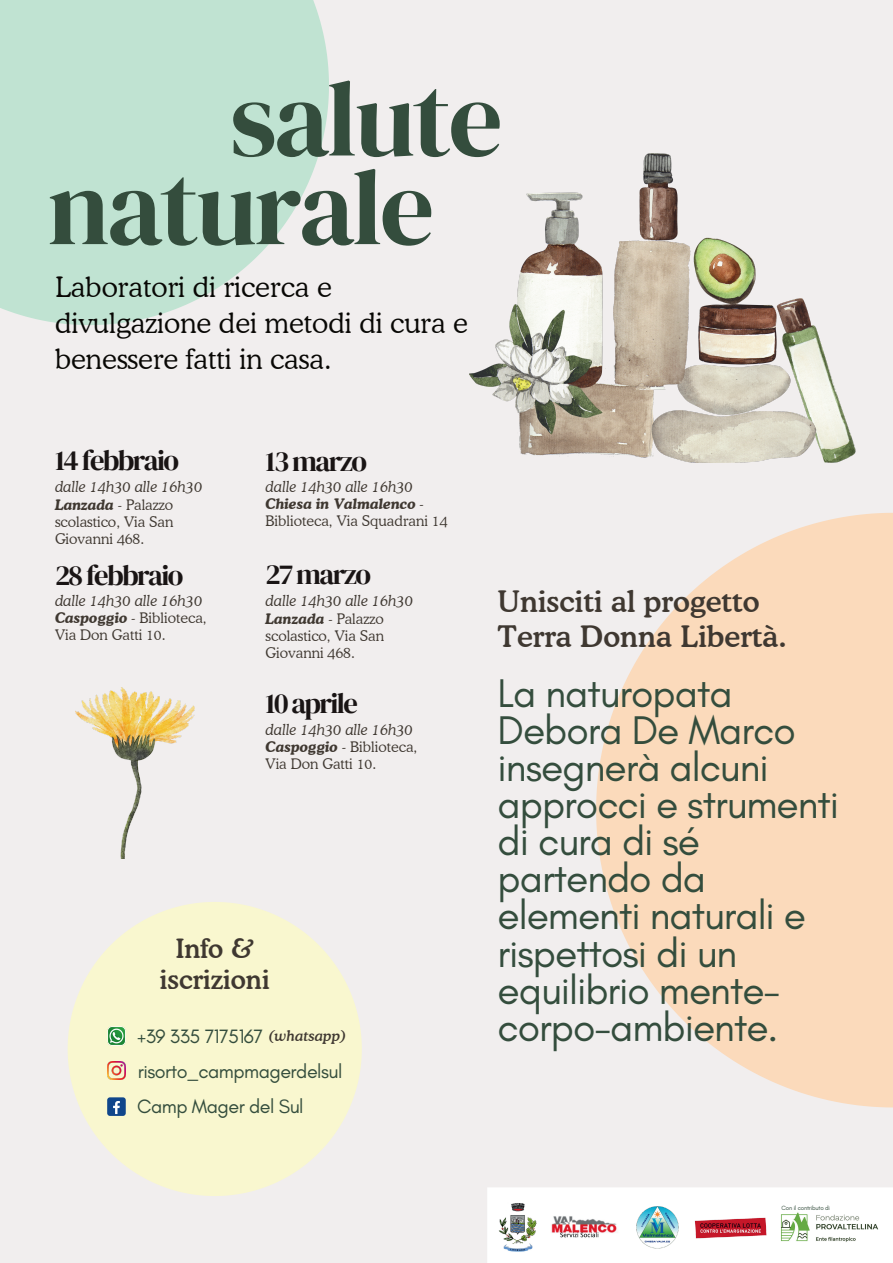
<style>
.page{position:relative;width:893px;height:1263px;background:#f1eeee}
.page>*{position:absolute;margin:0;border:0;box-sizing:border-box;transform-origin:0 0}
.t1{font:107.4px "DM Serif Display";letter-spacing:-.025em;color:#344d3d}
.t2{font:106.95px "DM Serif Display";letter-spacing:-.025em;color:#344d3d}
.t3{font:40.8px/37.1px "Glacial Indifference";letter-spacing:-.025em;color:#344d3d}
.t4{font:500 29.47px/34.9px "Cooper BT";color:#3f3831}
.t5{font:28.58px "DM Serif Display";letter-spacing:-.055em;color:#191414}
.t6{font:300 28.05px/36px "Cooper BT";color:#080704}
.t7{font:500 26.47px/31.5px "Cooper BT";color:#3f3831;text-align:center}
.t8{font:19.73px "Glacial Indifference";letter-spacing:-.025em;color:#344d3d}
.t9{font:italic 300 15.23px "Cooper BT";color:#3f3831}
.t10{font:300 14.48px/16.9px "Cooper BT";color:#3f3831}
.t11{font:italic 500 14.48px "Cooper BT";color:#3f3831}
.t12{font:6.23px "Glacial Indifference";letter-spacing:-.025em;color:#344d3d}
.s1{font-weight:700;font-style:italic}
.s2{font-style:italic}
</style>
<div class="page">
<img style="left:76px;top:687px;width:118px;height:171px">
<svg style="left:596px;top:513px;width:297px;height:594px;fill:#fbdabb"></svg>
<img style="left:469px;top:154px;width:386px;height:308px">
<div style="left:487px;top:1188px;width:406px;height:75px;background:#fff"></div>
<img style="left:776px;top:1208px;width:107px;height:38px">
<img style="left:693px;top:1189px;width:75px;height:74px">
<svg style="left:0;top:0;width:329px;height:325px;background:#c6e4d5"></svg>
<svg style="left:68px;top:902px;width:294px;height:294px;fill:#f9f7cf"></svg>
<img style="left:107px;top:1062px;width:19px;height:18px">
<div style="left:107px;top:1097px;width:19px;height:19px;background:#10468b;border-radius:3px"></div>
<svg style="left:113px;top:1101px;width:7px;height:13px"></svg>
<img style="left:107px;top:1026px;width:19px;height:19px">
<img style="left:637px;top:1206px;width:41px;height:42px">
<img style="left:544px;top:1216px;width:80px;height:23px">
<img style="left:497px;top:1203px;width:40px;height:49px">
<h2 class="t2" style="left:230px;top:57px;width:274px">salute</h2>
<h1 class="t1" style="left:48px;top:146px;width:388px">naturale</h1>
<h3 class="t6" style="left:55px;top:269px;width:415px">Laboratori di ricerca e divulgazione dei metodi di cura e benessere fatti in casa.</h3>
<h3 class="t5" style="left:55px;top:444px;width:126px">14 febbraio</h3>
<p class="t9" style="left:55px;top:478px;width:149px">dalle 14h30 alle 16h30</p>
<p class="t10" style="left:55px;top:496px;width:120px;text-align:justify"><span class="s1">Lanzada</span> <span class="s2">-</span> Palazzo scolastico, Via San Giovanni 468.</p>
<h3 class="t5" style="left:55px;top:559px;width:130px">28 febbraio</h3>
<h3 class="t5" style="left:266px;top:558px;width:107px">27 marzo</h3>
<h3 class="t5" style="left:266px;top:444px;width:103px">13 marzo</h3>
<p class="t9" style="left:266px;top:477px;width:149px">dalle 14h30 alle 16h30</p>
<p class="t10" style="left:266px;top:495px;width:183px"><span class="s1">Chiesa in Valmalenco</span> <span class="s2">-<br></span>Biblioteca, Via Squadrani 14</p>
<p class="t9" style="left:55px;top:592px;width:149px">dalle 14h30 alle 16h30</p>
<p class="t10" style="left:55px;top:610px;width:153px"><span class="s1">Caspoggio</span> - Biblioteca,<br>Via Don Gatti 10.</p>
<p class="t9" style="left:266px;top:592px;width:149px">dalle 14h30 alle 16h30</p>
<p class="t10" style="left:266px;top:610px;width:120px;text-align:justify"><span class="s1">Lanzada</span> <span class="s2">-</span> Palazzo scolastico, Via San Giovanni 468.</p>
<h3 class="t5" style="left:266px;top:687px;width:94px">10 aprile</h3>
<p class="t9" style="left:266px;top:721px;width:149px">dalle 14h30 alle 16h30</p>
<p class="t10" style="left:266px;top:738px;width:153px"><span class="s1">Caspoggio</span> - Biblioteca,<br>Via Don Gatti 10.</p>
<h3 class="t7" style="left:160px;top:932px;width:111px">Info &amp; iscrizioni</h3>
<h3 class="t8" style="left:137px;top:1025px;width:127px">+39 335 7175167</h3>
<p class="t11" style="left:268px;top:1026px;width:79px">(whatsapp)</p>
<h3 class="t8" style="left:138px;top:1060px;width:206px">risorto_campmagerdelsul</h3>
<h3 class="t8" style="left:137px;top:1096px;width:168px">Camp Mager del Sul</h3>
<h3 class="t4" style="left:497px;top:584px;width:291px">Unisciti al progetto<br>Terra Donna Libertà.</h3>
<h3 class="t3" style="left:497px;top:675px;width:343px">La naturopata<br>Debora De Marco insegnerà alcuni approcci e strumenti di cura di sé partendo da elementi naturali e rispettosi di un equilibrio mente&shy;corpo-ambiente.</h3>
<p class="t12" style="left:781px;top:1205px;width:50px">Con il contributo di</p>
</div>
